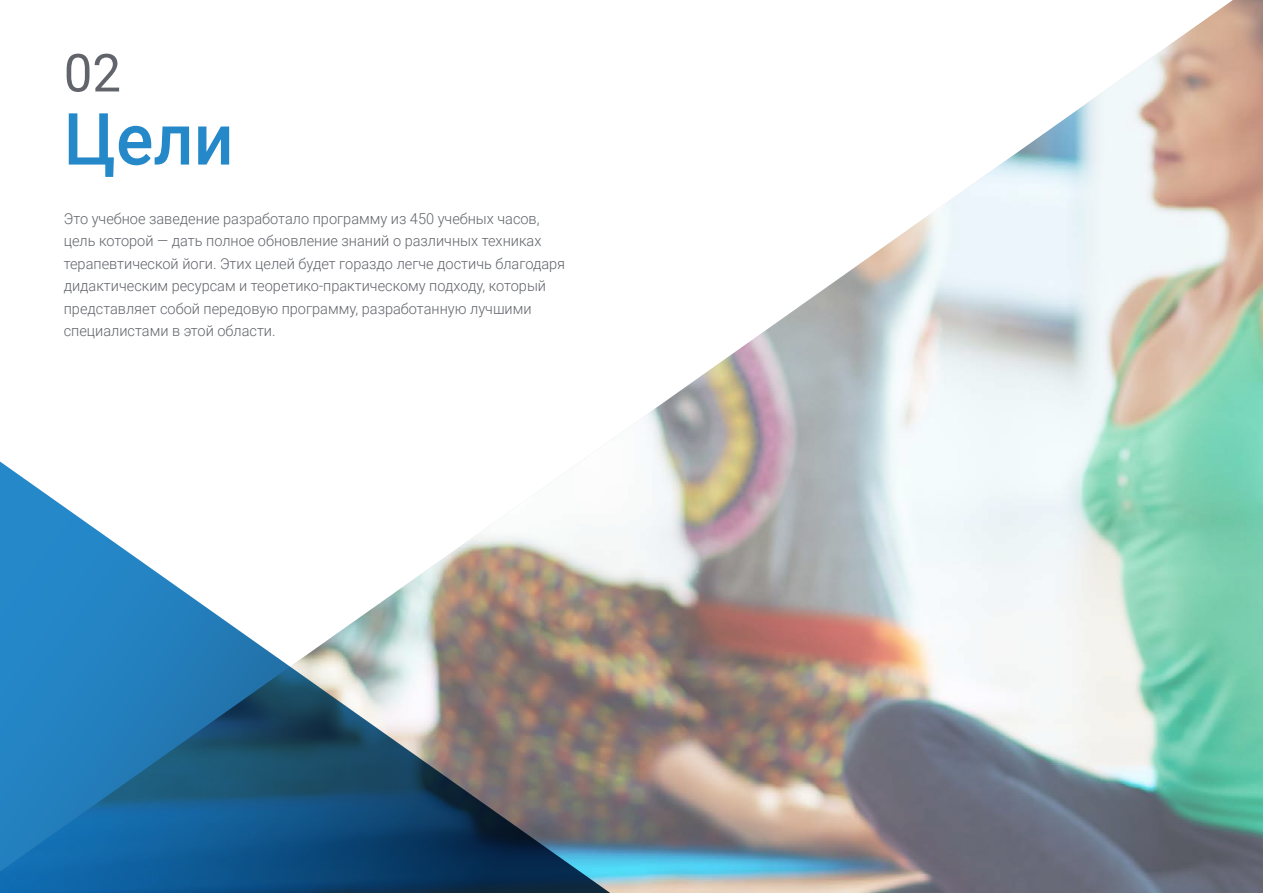
<style>
.page{position:relative;width:1263px;height:893px;background:#fff}
.page>*{position:absolute;margin:0;border:0;box-sizing:border-box;transform-origin:0 0}
.t1{font:500 72px "Roboto";color:#2488c9}
.t2{font:52.5px "Roboto";color:#61646a}
.t3{font:300 15px/22.5px "Roboto";color:#61646a}
</style>
<div class="page">
<img style="left:611px;top:0;width:652px;height:893px">
<svg style="left:0;top:446px;width:640px;height:447px"></svg>
<h2 class="t2" style="left:64px;top:36px;width:59px">02</h2>
<h1 class="t1" style="left:64px;top:89px;width:171px">Цели</h1>
<p class="t3" style="left:64px;top:207px;width:503px">Это учебное заведение разработало программу из 450 учебных часов, цель которой — дать полное обновление знаний о различных техниках терапевтической йоги. Этих целей будет гораздо легче достичь благодаря дидактическим ресурсам и теоретико-практическому подходу, который представляет собой передовую программу, разработанную лучшими специалистами в этой области.</p>
</div>
